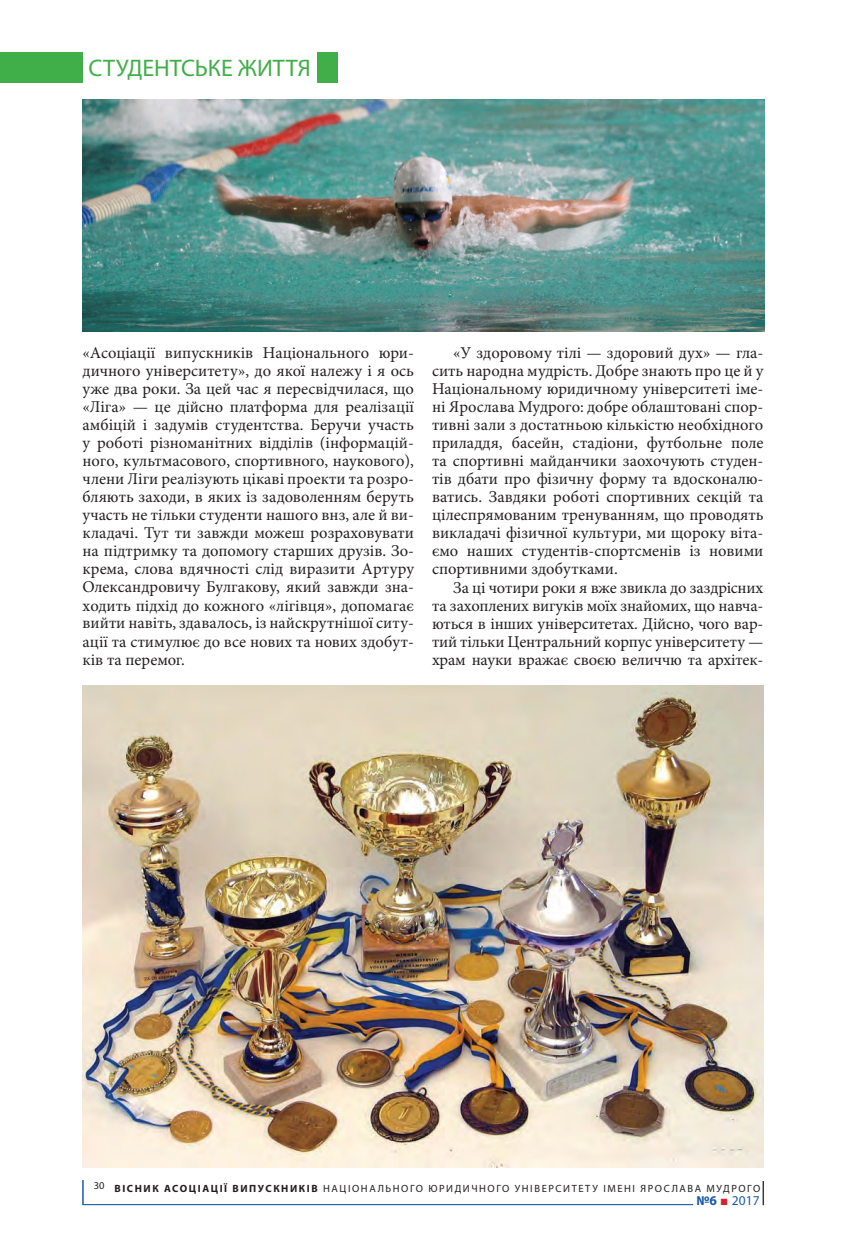
<style>
.page{position:relative;width:846px;height:1250px;background:#fff}
.page>*{position:absolute;margin:0;border:0;box-sizing:border-box;transform-origin:0 0}
.t1{font:24px "Myriad Pro";color:#40ae49}
.t2{font:16.5px/18px "Minion Pro";color:#231f20;text-align:justify}
.t3{font:13.5px "Myriad Pro";color:#185ca9}
.t4{font:10.5px "Myriad Pro";letter-spacing:.15em;color:#231f20}
.s1{font-weight:700}
.s2{font-family:"Arial";color:#d5232b}
</style>
<div class="page">
<svg style="left:762px;top:1181px;width:1px;height:24px"></svg>
<hr style="left:82px;top:1179px;width:2px;height:24px;background:#185ca9">
<hr style="left:82px;top:1203px;width:611px;height:2px;background:#185ca9">
<img style="left:82px;top:685px;width:681px;height:482px">
<img style="left:82px;top:100px;width:682px;height:231px">
<div style="left:0;top:52px;width:338px;height:30px;background:#40ae49"></div>
<div style="left:83px;top:46px;width:233px;height:38px;background:#fff"></div>
<p class="t1" style="left:88px;top:53px;width:224px">СТУДЕНТСЬКЕ ЖИТТЯ</p>
<p class="t2" style="left:83px;top:344px;width:333px">«Асоціації випускників Національного юри&shy;дичного університету», до якої належу і я ось уже два роки. За цей час я пересвідчилася, що «Ліга» — це дійсно платформа для реалізації амбіцій і задумів студентства. Беручи участь у роботі різноманітних відділів (інформацій&shy;ного, культмасового, спортивного, наукового), члени Ліги реалізують цікаві проекти та розро&shy;бляють заходи, в яких із задоволенням беруть участь не тільки студенти нашого внз, але й ви&shy;кладачі. Тут ти завжди можеш розраховувати на підтримку та допомогу старших друзів. Зо&shy;крема, слова вдячності слід виразити Артуру Олександровичу Булгакову, який завжди зна&shy;ходить підхід до кожного «лігівця», допомагає вийти навіть, здавалось, із найскрутнішої ситу&shy;ації та стимулює до все нових та нових здобут&shy;ків та перемог.</p>
<p class="t2" style="left:432px;top:344px;width:333px;text-indent:21px">«У здоровому тілі — здоровий дух» — гла&shy;сить народна мудрість. Добре знають про це й у Національному юридичному університеті іме&shy;ні Ярослава Мудрого: добре облаштовані спор&shy;тивні зали з достатньою кількістю необхідного приладдя, басейн, стадіони, футбольне поле та спортивні майданчики заохочують студен&shy;тів дбати про фізичну форму та вдосконалю&shy;ватись. Завдяки роботі спортивних секцій та цілеспрямованим тренуванням, що проводять викладачі фізичної культури, ми щороку віта&shy;ємо наших студентів-спортсменів із новими спортивними здобутками.</p>
<p class="t2" style="left:432px;top:578px;width:333px;text-indent:21px">За ці чотири роки я вже звикла до заздрісних та захоплених вигуків моїх знайомих, що навча&shy;ються в інших університетах. Дійсно, чого вар&shy;тий тільки Центральний корпус університету — храм науки вражає своєю величчю та архітек-</p>
<p class="t4" style="left:94px;top:1181px;width:668px">30 <span class="s1">ВІСНИК АСОЦІАЦІЇ ВИПУСКНИКІВ</span> НАЦІОНАЛЬНОГО ЮРИДИЧНОГО УНІВЕРСИТЕТУ ІМЕНІ ЯРОСЛАВА МУДРОГО</p>
<p class="t3" style="left:696px;top:1191px;width:65px"><span class="s1">№6</span> <span class="s2">■</span> 2017</p>
</div>
